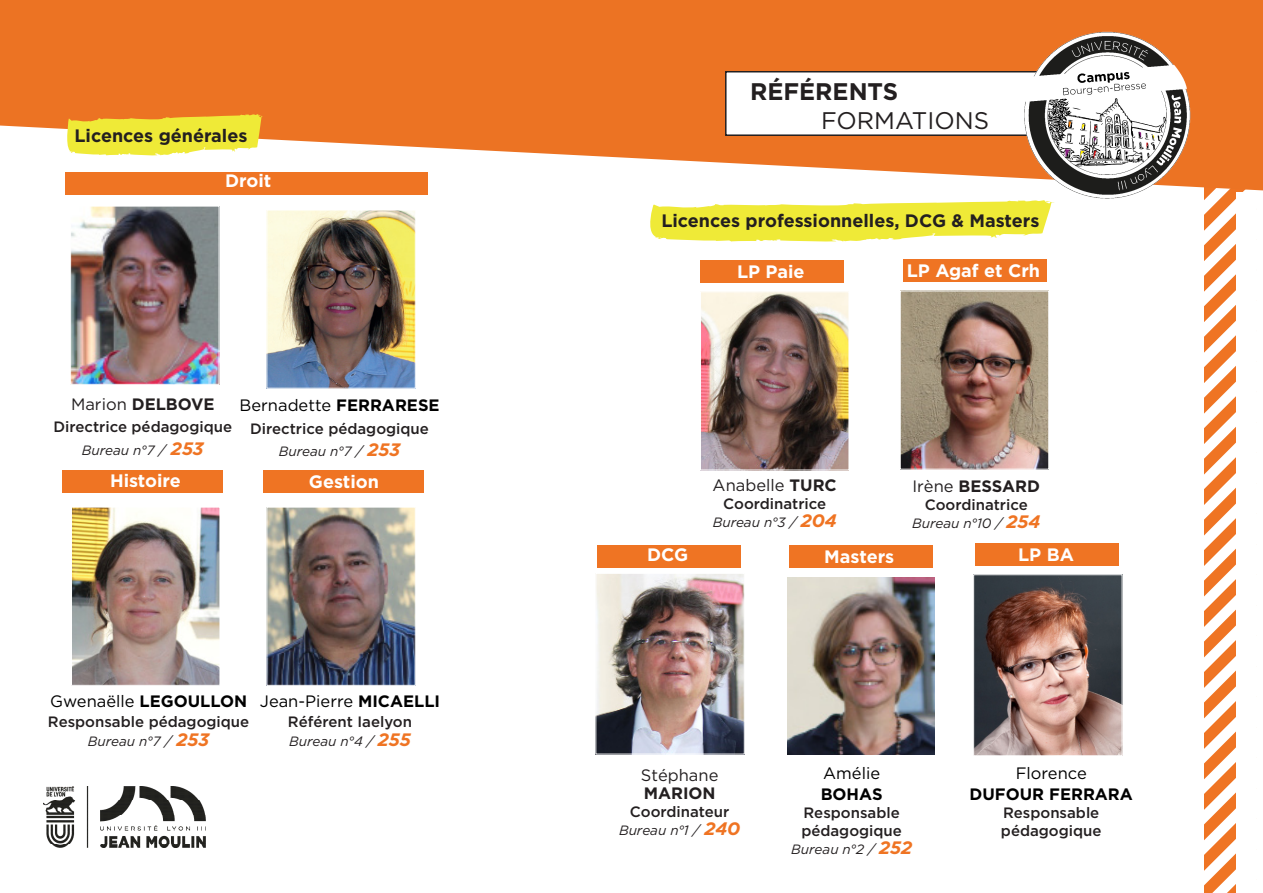
<style>
.page{position:relative;width:1263px;height:893px;background:#fff}
.page>*{position:absolute;margin:0;border:0;box-sizing:border-box;transform-origin:0 0}
.t1{font:24px "Gotham";color:#231f20}
.t2{font:700 24px "Gotham";color:#231f20}
.t3{font:700 18px "Gotham";color:#231f20}
.t4{font:700 18px "Gotham";color:#fff}
.t5{font:16.5px "Gotham";color:#000}
.t6{font:700 16.5px "Gotham";color:#231f20}
.t7{font:16.5px "Gotham";color:#231f20}
.t8{font:700 16.5px "Gotham";color:#000}
.t9{font:500 15px "Gotham";color:#231f20}
.t10{font:italic 13.5px "Gotham";color:#231f20}
.s1{font-weight:400}
.s2{font-weight:700;font-size:18px;color:#ef7423}
.s3{font-weight:700}
</style>
<div class="page">
<div style="left:263px;top:470px;width:161px;height:23px;background:#ef7423"></div>
<div style="left:62px;top:470px;width:160px;height:23px;background:#ef7423"></div>
<div style="left:66px;top:172px;width:362px;height:22px;background:#ef7423"></div>
<svg style="left:1204px;top:190px;width:59px;height:703px"></svg>
<img style="left:598px;top:575px;width:144px;height:177px">
<div style="left:596px;top:573px;width:148px;height:181px;border:1px solid #fff"></div>
<img style="left:72px;top:208px;width:145px;height:174px">
<div style="left:70px;top:206px;width:149px;height:178px;border:1px solid #fff"></div>
<img style="left:269px;top:212px;width:144px;height:174px">
<div style="left:267px;top:210px;width:148px;height:178px;border:1px solid #fff"></div>
<img style="left:702px;top:294px;width:145px;height:174px">
<div style="left:700px;top:292px;width:149px;height:178px;border:1px solid #fff"></div>
<img style="left:902px;top:293px;width:145px;height:174px">
<div style="left:900px;top:291px;width:149px;height:178px;border:1px solid #fff"></div>
<svg style="left:0;top:0;width:1263px;height:190px;fill:#ec7323"></svg>
<div style="left:726px;top:72px;width:321px;height:63px;background:#fff"></div>
<div style="left:725px;top:71px;width:323px;height:65px;border:2px solid #231f20"></div>
<img style="left:1024px;top:24px;width:187px;height:176px">
<svg style="left:65px;top:114px;width:198px;height:42px;background:#f0df49"></svg>
<img style="left:269px;top:509px;width:144px;height:174px">
<div style="left:267px;top:507px;width:148px;height:178px;border:1px solid #fff"></div>
<img style="left:73px;top:509px;width:145px;height:174px">
<div style="left:71px;top:507px;width:149px;height:178px;border:1px solid #fff"></div>
<svg style="left:650px;top:200px;width:404px;height:42px"></svg>
<img style="left:975px;top:576px;width:145px;height:178px">
<div style="left:973px;top:574px;width:149px;height:182px;border:1px solid #fff"></div>
<div style="left:700px;top:260px;width:144px;height:23px;background:#ef7423"></div>
<div style="left:903px;top:259px;width:144px;height:23px;background:#ef7423"></div>
<div style="left:597px;top:545px;width:144px;height:22px;background:#ef7423"></div>
<div style="left:789px;top:577px;width:148px;height:179px;border:1px solid #fff"></div>
<div style="left:789px;top:545px;width:143px;height:23px;background:#ef7423"></div>
<div style="left:975px;top:544px;width:144px;height:22px;background:#ef7423"></div>
<img style="left:43px;top:786px;width:162px;height:61px">
<div style="left:1237px;top:193px;width:19px;height:700px;background:#fff"></div>
<img style="left:787px;top:577px;width:147px;height:177px">
<p class="t3" style="left:74px;top:125px;width:174px">Licences générales</p>
<p class="t4" style="left:225px;top:170px;width:48px">Droit</p>
<p class="t6" style="left:71px;top:394px;width:145px"><span class="s1">Marion</span> DELBOVE</p>
<p class="t9" style="left:53px;top:418px;width:180px">Directrice pédagogique</p>
<p class="t10" style="left:82px;top:442px;width:123px">Bureau n°7 / <span class="s2">253</span></p>
<p class="t5" style="left:240px;top:396px;width:201px">Bernadette <span class="s3">FERRARESE</span></p>
<p class="t9" style="left:250px;top:420px;width:180px">Directrice pédagogique</p>
<p class="t10" style="left:279px;top:444px;width:123px">Bureau n°7 / <span class="s2">253</span></p>
<p class="t4" style="left:110px;top:471px;width:72px">Histoire</p>
<p class="t4" style="left:309px;top:471px;width:72px">Gestion</p>
<p class="t5" style="left:50px;top:692px;width:198px">Gwenaëlle <span class="s3">LEGOULLON</span></p>
<p class="t9" style="left:48px;top:713px;width:203px">Responsable pédagogique</p>
<p class="t10" style="left:88px;top:734px;width:123px">Bureau n°7 / <span class="s2">253</span></p>
<p class="t5" style="left:260px;top:692px;width:182px">Jean-Pierre <span class="s3">MICAELLI</span></p>
<p class="t9" style="left:288px;top:713px;width:126px">Référent Iaelyon</p>
<p class="t10" style="left:289px;top:734px;width:123px">Bureau n°4 / <span class="s2">255</span></p>
<p class="t2" style="left:750px;top:78px;width:150px">RÉFÉRENTS</p>
<p class="t1" style="left:821px;top:107px;width:170px">FORMATIONS</p>
<p class="t3" style="left:661px;top:210px;width:379px">Licences professionnelles, DCG &amp; Masters</p>
<p class="t4" style="left:737px;top:261px;width:69px">LP Paie</p>
<p class="t4" style="left:907px;top:260px;width:135px">LP Agaf et Crh</p>
<p class="t4" style="left:647px;top:544px;width:43px">DCG</p>
<p class="t7" style="left:713px;top:476px;width:126px">Anabelle <span class="s3">TURC</span></p>
<p class="t9" style="left:723px;top:495px;width:105px">Coordinatrice</p>
<p class="t10" style="left:713px;top:515px;width:126px">Bureau n°3 / <span class="s2">204</span></p>
<p class="t6" style="left:912px;top:476px;width:129px"><span class="s1">Irène</span> BESSARD</p>
<p class="t9" style="left:925px;top:496px;width:105px">Coordinatrice</p>
<p class="t10" style="left:912px;top:515px;width:130px">Bureau n°10 / <span class="s2">254</span></p>
<p class="t4" style="left:824px;top:546px;width:71px">Masters</p>
<p class="t4" style="left:1018px;top:544px;width:57px">LP BA</p>
<p class="t7" style="left:641px;top:766px;width:79px">Stéphane</p>
<p class="t6" style="left:644px;top:784px;width:73px">MARION</p>
<p class="t9" style="left:630px;top:803px;width:101px">Coordinateur</p>
<p class="t10" style="left:619px;top:823px;width:123px">Bureau n°1 / <span class="s2">240</span></p>
<p class="t5" style="left:823px;top:764px;width:58px">Amélie</p>
<p class="t8" style="left:821px;top:785px;width:63px">BOHAS</p>
<p class="t9" style="left:803px;top:804px;width:98px">Responsable</p>
<p class="t9" style="left:801px;top:822px;width:102px">pédagogique</p>
<p class="t10" style="left:791px;top:842px;width:122px">Bureau n°2 / <span class="s2">252</span></p>
<p class="t5" style="left:1016px;top:764px;width:73px">Florence</p>
<p class="t8" style="left:969px;top:785px;width:165px">DUFOUR FERRARA</p>
<p class="t9" style="left:1003px;top:804px;width:98px">Responsable</p>
<p class="t9" style="left:1001px;top:822px;width:102px">pédagogique</p>
</div>
